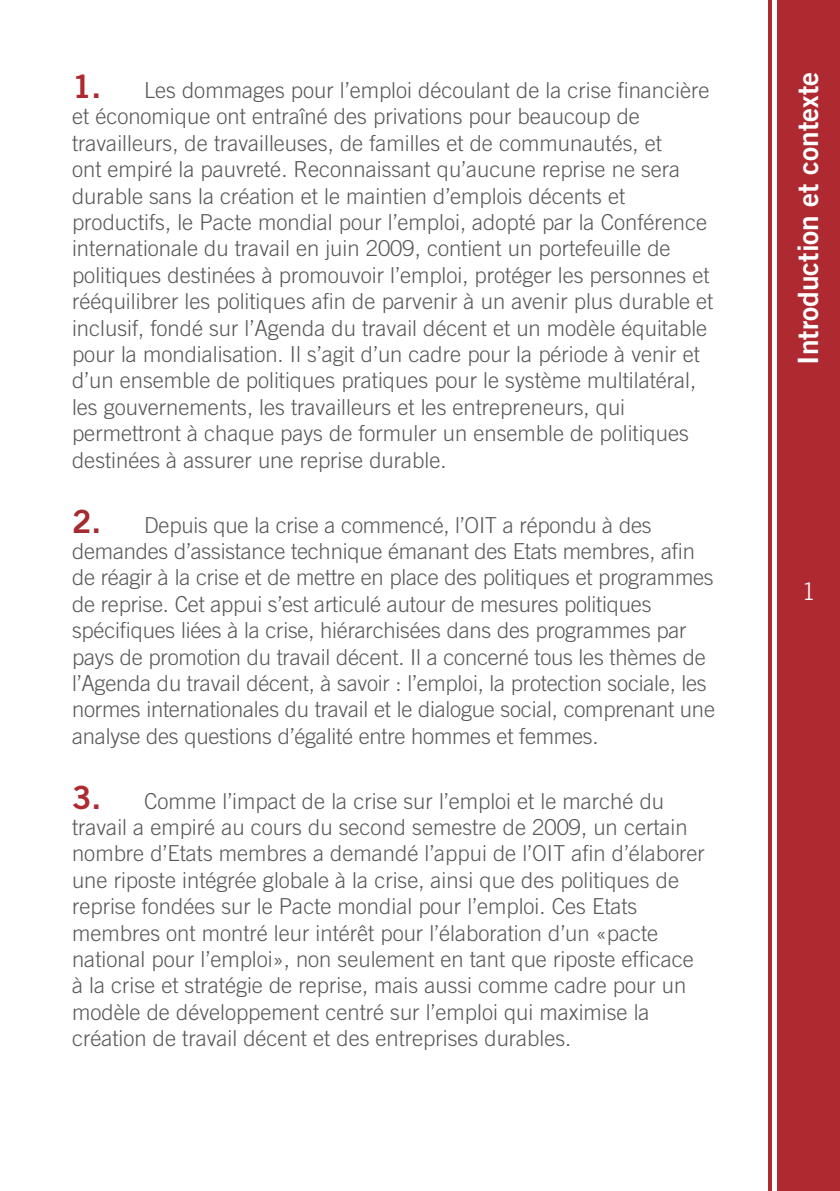
<style>
.page{position:relative;width:840px;height:1191px;background:#fff}
.page>*{position:absolute;margin:0;border:0;box-sizing:border-box;transform-origin:0 0}
.t1{font:28px "Trade Gothic Bold Two";color:#fff}
.t2{font:300 24px "Trade Gothic";color:#fff}
.t3{font:300 22px/26.4px "Trade Gothic";color:#57585a}
.s1{font-family:"Trade Gothic Bold Two";font-weight:400;font-size:32px;color:#ae2a30}
.s2{font-family:"Trade Gothic Bold Two";font-weight:400;font-size:32px;color:#a42c31}
</style>
<div class="page">
<div style="left:777px;top:0;width:62px;height:1191px;background:#ae2a30"></div>
<hr style="left:768px;top:0;width:3px;height:1191px;background:#ae2a30">
<p class="t3" style="left:72px;top:77px;width:638px"><span class="s1">1.</span> Les dommages pour l’emploi découlant de la crise financière et économique ont entraîné des privations pour beaucoup de</p>
<p class="t3" style="left:72px;top:129px;width:642px">travailleurs, de travailleuses, de familles et de communautés, et<br>ont empiré la pauvreté. Reconnaissant qu’aucune reprise ne sera durable sans la création et le maintien d’emplois décents et productifs, le Pacte mondial pour l’emploi, adopté par la Conférence internationale du travail en juin 2009, contient un portefeuille de politiques destinées à promouvoir l’emploi, protéger les personnes et rééquilibrer les politiques afin de parvenir à un avenir plus durable et inclusif, fondé sur l’Agenda du travail décent et un modèle équitable pour la mondialisation. Il s’agit d’un cadre pour la période à venir et d’un ensemble de politiques pratiques pour le système multilatéral, les gouvernements, les travailleurs et les entrepreneurs, qui</p>
<p class="t3" style="left:72px;top:420px;width:618px">permettront à chaque pays de formuler un ensemble de politiques destinées à assurer une reprise durable.</p>
<p class="t3" style="left:72px;top:511px;width:580px"><span class="s2">2.</span> Depuis que la crise a commencé, l’OIT a répondu à des</p>
<p class="t3" style="left:72px;top:537px;width:642px">demandes d’assistance technique émanant des Etats membres, afin de réagir à la crise et de mettre en place des politiques et programmes de reprise. Cet appui s’est articulé autour de mesures politiques</p>
<p class="t3" style="left:72px;top:617px;width:644px">spécifiques liées à la crise, hiérarchisées dans des programmes par pays de promotion du travail décent. Il a concerné tous les thèmes de l’Agenda du travail décent, à savoir : l’emploi, la protection sociale, les normes internationales du travail et le dialogue social, comprenant une analyse des questions d’égalité entre hommes et femmes.</p>
<p class="t3" style="left:72px;top:787px;width:633px"><span class="s1">3.</span> Comme l’impact de la crise sur l’emploi et le marché du travail a empiré au cours du second semestre de 2009, un certain nombre d’Etats membres a demandé l’appui de l’OIT afin d’élaborer une riposte intégrée globale à la crise, ainsi que des politiques de reprise fondées sur le Pacte mondial pour l’emploi. Ces Etats membres ont montré leur intérêt pour l’élaboration d’un «pacte</p>
<p class="t3" style="left:72px;top:945px;width:623px">national pour l’emploi», non seulement en tant que riposte efficace à la crise et stratégie de reprise, mais aussi comme cadre pour un modèle de développement centré sur l’emploi qui maximise la</p>
<p class="t3" style="left:72px;top:1025px;width:500px">création de travail décent et des entreprises durables.</p>
<p class="t1" style="left:790px;top:364px;width:294px;rotate:-90deg">Introduction et contexte</p>
<p class="t2" style="left:801px;top:577px;width:15px">1</p>
</div>
